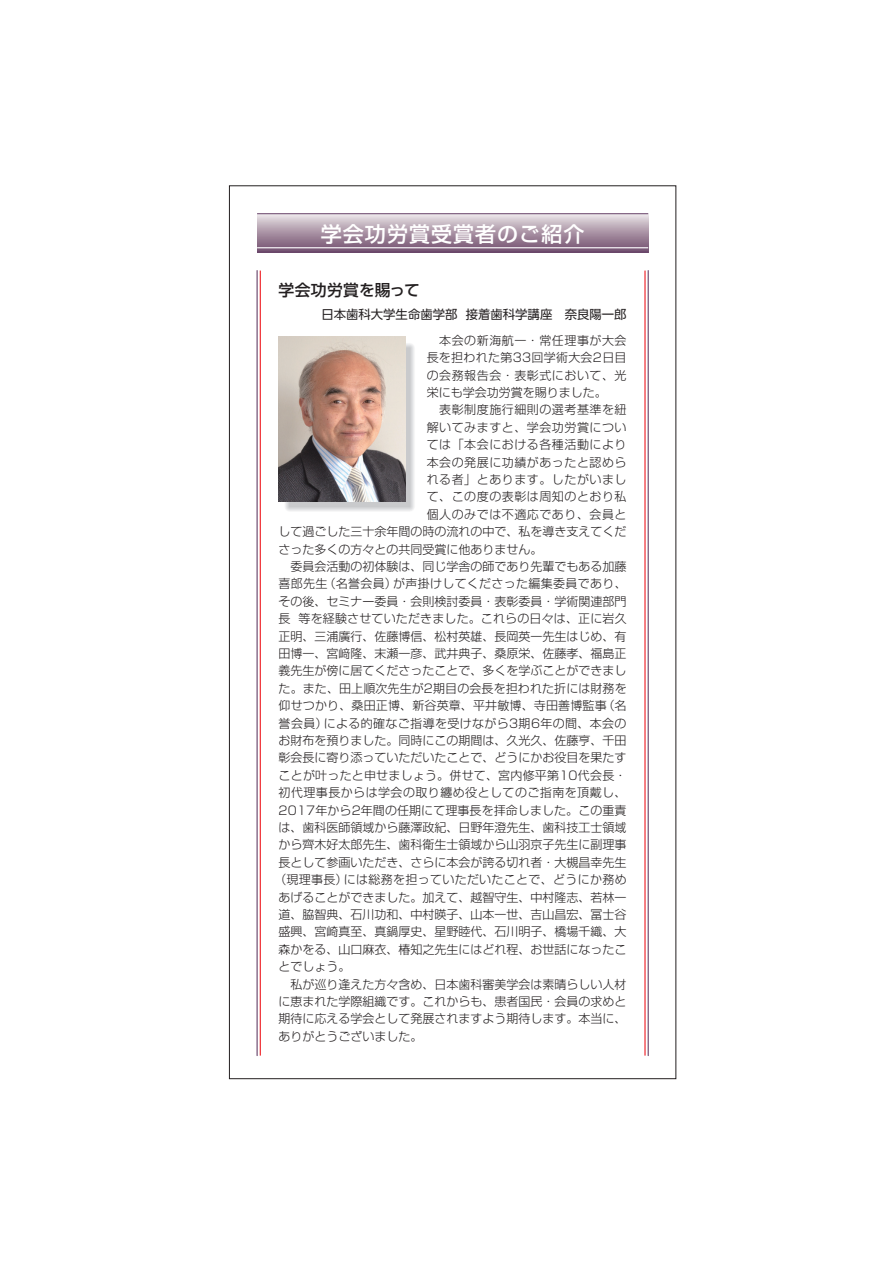
<style>
.page{position:relative;width:894px;height:1263px;background:#fff}
.page>*{position:absolute;margin:0;border:0;box-sizing:border-box;transform-origin:0 0}
.t1{font:500 21px "Shin Go";letter-spacing:.05em;color:#fff}
.t2{font:500 15.75px "UD Shin Go Pro";letter-spacing:.015em;color:#231f20}
.t3{font:12.3px "UD Shin Go Pro";color:#231f20}
.t4{font:300 12px "Shin Go";color:#231f20}
.t5{font:300 12px "Shin Go";letter-spacing:.045em;color:#231f20}
.t6{font:300 12px "Shin Go";letter-spacing:.025em;color:#231f20}
.t7{font:300 12px "Shin Go";letter-spacing:.03em;color:#231f20}
.t8{font:300 12px "Shin Go";letter-spacing:.035em;color:#231f20}
</style>
<div class="page">
<svg style="left:257px;top:214px;width:391px;height:38px;background:#ac97a8"></svg>
<hr style="left:257px;top:247px;width:391px;height:1px;background:#fff">
<hr style="left:257px;top:213px;width:391px;height:1px;background:#664167">
<hr style="left:257px;top:271px;width:1px;height:785px;background:#664167">
<hr style="left:260px;top:271px;width:1px;height:785px;background:#ee1d23">
<hr style="left:648px;top:271px;width:1px;height:785px;background:#664167">
<hr style="left:644px;top:271px;width:2px;height:785px;background:#ee1d23">
<hr style="left:257px;top:252px;width:391px;height:1px;background:#664167">
<div style="left:290px;top:348px;width:120px;height:159px;background:linear-gradient(to right,#c9cacc,#c9cacc);border:1px solid #c9cacc"></div>
<img style="left:278px;top:337px;width:127px;height:165px">
<p class="t1" style="left:321px;top:220px;width:265px">学会功労賞受賞者のご紹介</p>
<p class="t2" style="left:279px;top:277px;width:143px">学会功労賞を賜って</p>
<p class="t3" style="left:322px;top:304px;width:307px">日本歯科大学生命歯学部 接着歯科学講座　奈良陽一郎</p>
<p class="t5" style="left:439px;top:333px;width:189px">本会の新海航一・常任理事が大会</p>
<p class="t6" style="left:427px;top:350px;width:201px">長を担われた第33回学術大会2日目</p>
<p class="t5" style="left:427px;top:367px;width:201px">の会務報告会・表彰式において、光</p>
<p class="t4" style="left:427px;top:385px;width:181px">栄にも学会功労賞を賜りました。</p>
<p class="t5" style="left:427px;top:402px;width:201px">　表彰制度施行細則の選考基準を紐</p>
<p class="t5" style="left:427px;top:420px;width:201px">解いてみますと、学会功労賞につい</p>
<p class="t5" style="left:427px;top:437px;width:201px">ては「本会における各種活動により</p>
<p class="t5" style="left:427px;top:454px;width:201px">本会の発展に功績があったと認めら</p>
<p class="t5" style="left:427px;top:472px;width:201px">れる者」とあります。したがいまし</p>
<p class="t5" style="left:427px;top:489px;width:201px">て、この度の表彰は周知のとおり私</p>
<p class="t5" style="left:427px;top:507px;width:201px">個人のみでは不適応であり、会員と</p>
<p class="t4" style="left:279px;top:524px;width:349px">して過ごした三十余年間の時の流れの中で、私を導き支えてくだ</p>
<p class="t4" style="left:279px;top:541px;width:265px">さった多くの方々との共同受賞に他ありません。</p>
<p class="t4" style="left:279px;top:559px;width:349px">　委員会活動の初体験は、同じ学舎の師であり先輩でもある加藤</p>
<p class="t6" style="left:279px;top:576px;width:350px">喜郎先生（名誉会員）が声掛けしてくださった編集委員であり、</p>
<p class="t4" style="left:279px;top:594px;width:349px">その後、セミナー委員・会則検討委員・表彰委員・学術関連部門</p>
<p class="t4" style="left:279px;top:611px;width:350px">長 等を経験させていただきました。これらの日々は、正に岩久</p>
<p class="t4" style="left:279px;top:628px;width:349px">正明、三浦廣行、佐藤博信、松村英雄、長岡英一先生はじめ、有</p>
<p class="t4" style="left:279px;top:646px;width:349px">田博一、宮﨑隆、末瀬一彦、武井典子、桑原栄、佐藤孝、福島正</p>
<p class="t4" style="left:279px;top:663px;width:349px">義先生が傍に居てくださったことで、多くを学ぶことができまし</p>
<p class="t4" style="left:279px;top:681px;width:350px">た。また、田上順次先生が2期目の会長を担われた折には財務を</p>
<p class="t4" style="left:279px;top:698px;width:349px">仰せつかり、桑田正博、新谷英章、平井敏博、寺田善博監事（名</p>
<p class="t7" style="left:279px;top:715px;width:350px">誉会員）による的確なご指導を受けながら3期6年の間、本会の</p>
<p class="t4" style="left:279px;top:733px;width:349px">お財布を預りました。同時にこの期間は、久光久、佐藤亨、千田</p>
<p class="t4" style="left:279px;top:750px;width:349px">彰会長に寄り添っていただいたことで、どうにかお役目を果たす</p>
<p class="t4" style="left:279px;top:768px;width:349px">ことが叶ったと申せましょう。併せて、宮内修平第10代会長・</p>
<p class="t8" style="left:279px;top:785px;width:349px">初代理事長からは学会の取り纏め役としてのご指南を頂戴し、</p>
<p class="t4" style="left:279px;top:802px;width:349px">2017年から2年間の任期にて理事長を拝命しました。この重責</p>
<p class="t4" style="left:279px;top:820px;width:349px">は、歯科医師領域から藤澤政紀、日野年澄先生、歯科技工士領域</p>
<p class="t4" style="left:279px;top:837px;width:349px">から齊木好太郎先生、歯科衛生士領域から山羽京子先生に副理事</p>
<p class="t4" style="left:279px;top:855px;width:349px">長として参画いただき、さらに本会が誇る切れ者・大槻昌幸先生</p>
<p class="t6" style="left:275px;top:872px;width:354px">（現理事長）には総務を担っていただいたことで、どうにか務め</p>
<p class="t4" style="left:279px;top:889px;width:349px">あげることができました。加えて、越智守生、中村隆志、若林一</p>
<p class="t4" style="left:279px;top:907px;width:349px">道、脇智典、石川功和、中村暎子、山本一世、吉山昌宏、冨士谷</p>
<p class="t4" style="left:279px;top:924px;width:349px">盛興、宮崎真至、真鍋厚史、星野睦代、石川明子、橋場千織、大</p>
<p class="t4" style="left:279px;top:942px;width:349px">森かをる、山口麻衣、椿知之先生にはどれ程、お世話になったこ</p>
<p class="t4" style="left:279px;top:959px;width:73px">とでしょう。</p>
<p class="t4" style="left:279px;top:976px;width:349px">　私が巡り逢えた方々含め、日本歯科審美学会は素晴らしい人材</p>
<p class="t4" style="left:279px;top:994px;width:349px">に恵まれた学際組織です。これからも、患者国民・会員の求めと</p>
<p class="t4" style="left:279px;top:1011px;width:349px">期待に応える学会として発展されますよう期待します。本当に、</p>
<p class="t4" style="left:279px;top:1029px;width:145px">ありがとうございました。</p>
</div>
